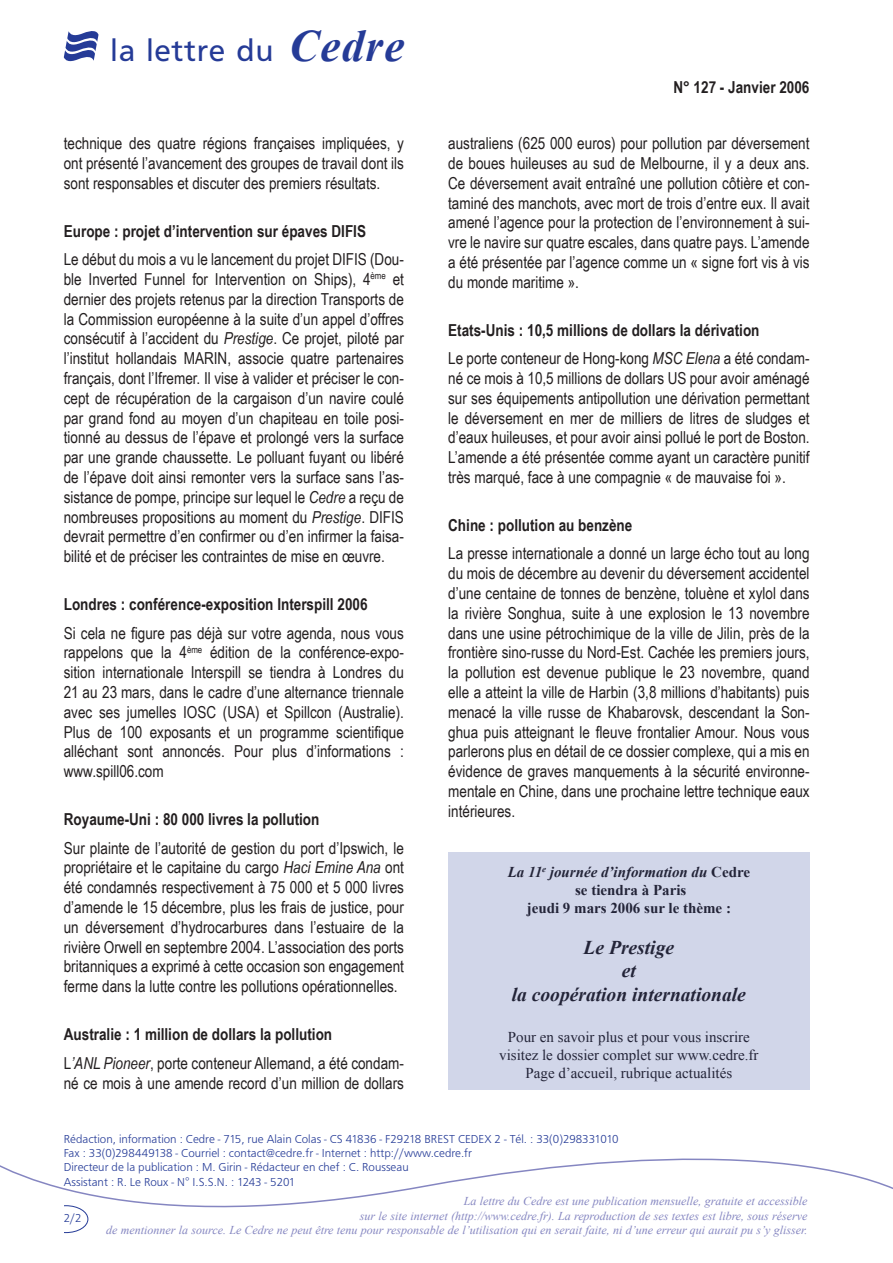
<style>
.page{position:relative;width:893px;height:1263px;background:#fff}
.page>*{position:absolute;margin:0;border:0;box-sizing:border-box;transform-origin:0 0}
.t1{font:31.5px "Frutus T";letter-spacing:.03em;color:#253b97}
.t2{font:italic 700 19.5px/23.4px "Times New Roman";color:#231f20;text-align:center}
.t3{font:16.5px/19.8px "Arial Narrow";color:#231f20;text-align:justify}
.t4{font:700 16.5px/28.3px "Arial Narrow";color:#231f20}
.t5{font:15px/18px "Times New Roman";color:#231f20;text-align:center}
.t6{font:700 15px/18px "Times New Roman";color:#231f20;text-align:center}
.t7{font:italic 12px/14.4px "Times New Roman";color:#8586c1;text-align:right}
.t8{font:12px/14.4px "Frutus T Ligh";color:#253b97}
.s1{font-family:"Times New Roman";font-weight:700;font-style:italic;font-size:45px}
.s2{font-style:italic}
.s3{font-weight:400}
.s4{font-weight:400;font-style:italic}
</style>
<div class="page">
<svg style="left:0;top:1158px;width:893px;height:76px"></svg>
<div style="left:44px;top:1205px;width:44px;height:28px;border:1px solid #253b97;border-radius:50%"></div>
<div style="left:35px;top:1199px;width:29px;height:39px;background:#fff"></div>
<svg style="left:64px;top:31px;width:34px;height:31px"></svg>
<div style="left:448px;top:853px;width:362px;height:237px;background:#d1d6e9"></div>
<h1 class="t1" style="left:111px;top:32px;width:295px">la lettre du <span class="s1">Cedre</span></h1>
<p class="t3" style="left:64px;top:133px;width:342px">technique des quatre régions françaises impliquées, y ont présenté l’avancement des groupes de travail dont ils sont responsables et discuter des premiers résultats.</p>
<p class="t4" style="left:64px;top:216px;width:304px">Europe : projet d’intervention sur épaves DIFIS</p>
<p class="t3" style="left:64px;top:249px;width:342px">Le début du mois a vu le lancement du projet DIFIS (Dou&shy;ble Inverted Funnel for Intervention on Ships), 4<sup>ème</sup> et dernier des projets retenus par la direction Transports de la Commission européenne à la suite d’un appel d’offres consécutif à l’accident du <span class="s2">Prestige</span>. Ce projet, piloté par l’institut hollandais MARIN, associe quatre partenaires français, dont l’Ifremer. Il vise à valider et préciser le con&shy;cept de récupération de la cargaison d’un navire coulé par grand fond au moyen d’un chapiteau en toile posi&shy;tionné au dessus de l’épave et prolongé vers la surface par une grande chaussette. Le polluant fuyant ou libéré de l’épave doit ainsi remonter vers la surface sans l’as&shy;sistance de pompe, principe sur lequel le <span class="s2">Cedre</span> a reçu de nombreuses propositions au moment du <span class="s2">Prestige</span>. DIFIS devrait permettre d’en confirmer ou d’en infirmer la faisa&shy;bilité et de préciser les contraintes de mise en œuvre.</p>
<p class="t4" style="left:64px;top:589px;width:305px">Londres : conférence-exposition Interspill 2006</p>
<p class="t3" style="left:64px;top:622px;width:342px">Si cela ne figure pas déjà sur votre agenda, nous vous rappelons que la 4<sup>ème</sup> édition de la conférence-expo&shy;sition internationale Interspill se tiendra à Londres du 21 au 23 mars, dans le cadre d’une alternance triennale avec ses jumelles IOSC (USA) et Spillcon (Australie).<br>Plus de 100 exposants et un programme scientifique alléchant sont annoncés. Pour plus d’informations : www.spill06.com</p>
<p class="t4" style="left:64px;top:804px;width:257px">Royaume-Uni : 80 000 livres la pollution</p>
<p class="t3" style="left:64px;top:837px;width:342px">Sur plainte de l’autorité de gestion du port d’Ipswich, le propriétaire et le capitaine du cargo <span class="s2">Haci Emine Ana</span> ont été condamnés respectivement à 75 000 et 5 000 livres d’amende le 15 décembre, plus les frais de justice, pour un déversement d’hydrocarbures dans l’estuaire de la rivière Orwell en septembre 2004. L’association des ports britanniques a exprimé à cette occasion son engagement ferme dans la lutte contre les pollutions opérationnelles.</p>
<p class="t4" style="left:64px;top:1019px;width:342px">Australie : 1 million de dollars la pollution<br><span class="s3">L</span><span class="s4">’ANL Pioneer</span><span class="s3">, porte conteneur Allemand, a été condam-</span></p>
<p class="t3" style="left:64px;top:1072px;width:342px">né ce mois à une amende record d’un million de dollars</p>
<p class="t4" style="left:673px;top:72px;width:137px">N° 127 - Janvier 2006</p>
<p class="t3" style="left:448px;top:133px;width:363px">australiens (625 000 euros) pour pollution par déversement de boues huileuses au sud de Melbourne, il y a deux ans.<br>Ce déversement avait entraîné une pollution côtière et con&shy;taminé des manchots, avec mort de trois d’entre eux. Il avait amené l’agence pour la protection de l’environnement à sui&shy;vre le navire sur quatre escales, dans quatre pays. L’amende a été présentée par l’agence comme un « signe fort vis à vis du monde maritime ».</p>
<p class="t4" style="left:448px;top:315px;width:363px">Etats-Unis : 10,5 millions de dollars la dérivation<br><span class="s3">Le porte conteneur de Hong-kong</span> <span class="s4">MSC Elena</span> <span class="s3">a été condam-</span></p>
<p class="t3" style="left:448px;top:368px;width:363px">né ce mois à 10,5 millions de dollars US pour avoir aménagé sur ses équipements antipollution une dérivation permettant le déversement en mer de milliers de litres de sludges et d’eaux huileuses, et pour avoir ainsi pollué le port de Boston.<br>L’amende a été présentée comme ayant un caractère punitif très marqué, face à une compagnie « de mauvaise foi ».</p>
<p class="t4" style="left:448px;top:510px;width:186px">Chine : pollution au benzène</p>
<p class="t3" style="left:448px;top:543px;width:363px">La presse internationale a donné un large écho tout au long du mois de décembre au devenir du déversement accidentel d’une centaine de tonnes de benzène, toluène et xylol dans la rivière Songhua, suite à une explosion le 13 novembre dans une usine pétrochimique de la ville de Jilin, près de la frontière sino-russe du Nord-Est. Cachée les premiers jours, la pollution est devenue publique le 23 novembre, quand elle a atteint la ville de Harbin (3,8 millions d’habitants) puis menacé la ville russe de Khabarovsk, descendant la Son&shy;ghua puis atteignant le fleuve frontalier Amour. Nous vous parlerons plus en détail de ce dossier complexe, qui a mis en évidence de graves manquements à la sécurité environne&shy;mentale en Chine, dans une prochaine lettre technique eaux intérieures.</p>
<p class="t6" style="left:508px;top:862px;width:244px"><span class="s2">La 11</span><sup>e</sup> <span class="s2">journée d’information du</span> Cedre se tiendra à Paris<br>jeudi 9 mars 2006 sur le thème :</p>
<p class="t2" style="left:512px;top:935px;width:236px">Le Prestige<br>et<br>la coopération internationale</p>
<p class="t5" style="left:499px;top:1028px;width:261px">Pour en savoir plus et pour vous inscrire visitez le dossier complet sur www.cedre.fr<br>Page d’accueil, rubrique actualités</p>
<p class="t8" style="left:64px;top:1131px;width:556px">Rédaction, information : Cedre - 715, rue Alain Colas - CS 41836 - F29218 BREST CEDEX 2 - Tél. : 33(0)298331010<br>Fax : 33(0)298449138 - Courriel : contact@cedre.fr - Internet : http://www.cedre.fr<br>Directeur de la publication : M. Girin - Rédacteur en chef : C. Rousseau<br>Assistant : R. Le Roux - N° I.S.S.N. : 1243 - 5201</p>
<p class="t8" style="left:64px;top:1211px;width:19px">2/2</p>
<p class="t7" style="left:106px;top:1194px;width:703px">La lettre du Cedre est une publication mensuelle, gratuite et accessible<br>sur le site internet (http://www.cedre.fr). La reproduction de ses textes est libre, sous réserve<br>de mentionner la source. Le Cedre ne peut être tenu pour responsable de l’utilisation qui en serait faite, ni d’une erreur qui aurait pu s’y glisser.</p>
</div>
